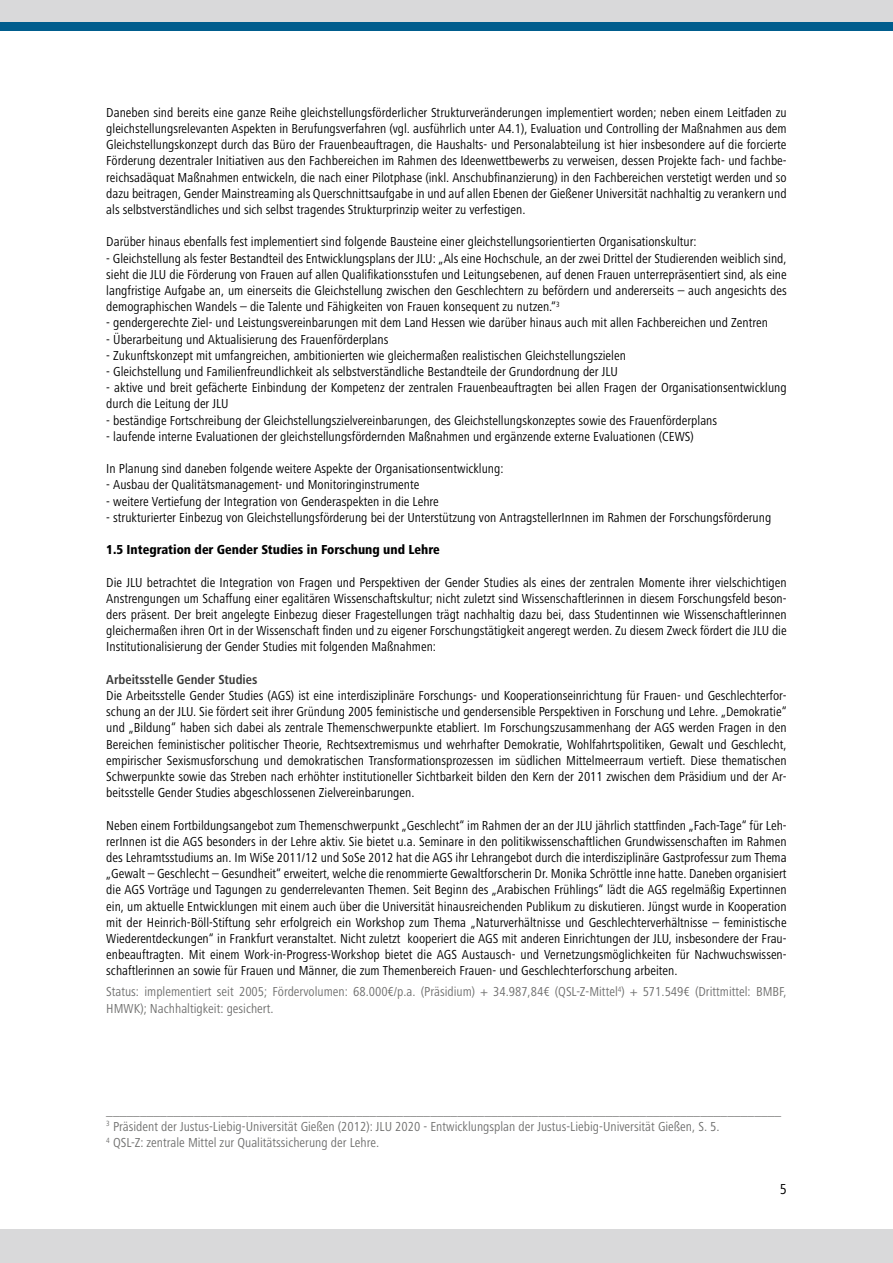
<style>
.page{position:relative;width:893px;height:1263px;background:#fff}
.page>*{position:absolute;margin:0;border:0;box-sizing:border-box;transform-origin:0 0}
.t1{font:condensed 15px "Frutiger Next LT";color:#000}
.Default{font:condensed 13.5px/16.2px "Frutiger Next LT";color:#000;text-align:justify}
.Default-2{font:condensed 13.5px/16.2px "Frutiger Next LT";color:#6f6f6e}
.Default-3{font:condensed 13.5px "Frutiger Next LT";color:#6f6f6e}
.Default-4{font:800 condensed 13.5px "Frutiger Next LT";color:#000}
.Default-5{font:700 condensed 13.5px "Frutiger Next LT";color:#3b3b3a}
</style>
<div class="page">
<div style="left:0;top:9px;width:893px;height:21px;background:#005d8d"></div>
<div style="left:0;top:0;width:893px;height:22px;background:#d9d9da"></div>
<div style="left:0;top:1230px;width:893px;height:33px;background:#d9d9da"></div>
<p class="Default" style="left:106px;top:104px;width:682px">Daneben sind bereits eine ganze Reihe gleichstellungsförderlicher Strukturveränderungen implementiert worden; neben einem Leitfaden zu gleichstellungsrelevanten Aspekten in Berufungsverfahren (vgl. ausführlich unter A4.1), Evaluation und Controlling der Maßnahmen aus dem Gleichstellungskonzept durch das Büro der Frauenbeauftragen, die Haushalts- und Personalabteilung ist hier insbesondere auf die forcierte Förderung dezentraler Initiativen aus den Fachbereichen im Rahmen des Ideenwettbewerbs zu verweisen, dessen Projekte fach- und fachbe&shy;reichsadäquat Maßnahmen entwickeln, die nach einer Pilotphase (inkl. Anschubfinanzierung) in den Fachbereichen verstetigt werden und so dazu beitragen, Gender Mainstreaming als Querschnittsaufgabe in und auf allen Ebenen der Gießener Universität nachhaltig zu verankern und als selbstverständliches und sich selbst tragendes Strukturprinzip weiter zu verfestigen.</p>
<p class="Default" style="left:106px;top:234px;width:592px">Darüber hinaus ebenfalls fest implementiert sind folgende Bausteine einer gleichstellungsorientierten Organisationskultur:</p>
<p class="Default" style="left:106px;top:250px;width:682px">- Gleichstellung als fester Bestandteil des Entwicklungsplans der JLU: „Als eine Hochschule, an der zwei Drittel der Studierenden weiblich sind, sieht die JLU die Förderung von Frauen auf allen Qualifikationsstufen und Leitungsebenen, auf denen Frauen unterrepräsentiert sind, als eine langfristige Aufgabe an, um einerseits die Gleichstellung zwischen den Geschlechtern zu befördern und andererseits – auch angesichts des demographischen Wandels – die Talente und Fähigkeiten von Frauen konsequent zu nutzen.“<sup>3</sup></p>
<p class="Default" style="left:106px;top:315px;width:663px">- gendergerechte Ziel- und Leistungsvereinbarungen mit dem Land Hessen wie darüber hinaus auch mit allen Fachbereichen und Zentren</p>
<p class="Default" style="left:106px;top:331px;width:284px">- Überarbeitung und Aktualisierung des Frauenförderplans</p>
<p class="Default" style="left:106px;top:347px;width:521px">- Zukunftskonzept mit umfangreichen, ambitionierten wie gleichermaßen realistischen Gleichstellungszielen</p>
<p class="Default" style="left:106px;top:363px;width:513px">- Gleichstellung und Familienfreundlichkeit als selbstverständliche Bestandteile der Grundordnung der JLU</p>
<p class="Default" style="left:106px;top:380px;width:682px">- aktive und breit gefächerte Einbindung der Kompetenz der zentralen Frauenbeauftragten bei allen Fragen der Organisationsentwicklung durch die Leitung der JLU</p>
<p class="Default" style="left:106px;top:412px;width:612px">- beständige Fortschreibung der Gleichstellungszielvereinbarungen, des Gleichstellungskonzeptes sowie des Frauenförderplans</p>
<p class="Default" style="left:106px;top:428px;width:589px">- laufende interne Evaluationen der gleichstellungsfördernden Maßnahmen und ergänzende externe Evaluationen (CEWS)</p>
<p class="Default" style="left:106px;top:461px;width:399px">In Planung sind daneben folgende weitere Aspekte der Organisationsentwicklung:</p>
<p class="Default" style="left:106px;top:477px;width:315px">- Ausbau der Qualitätsmanagement- und Monitoringinstrumente</p>
<p class="Default" style="left:106px;top:493px;width:334px">- weitere Vertiefung der Integration von Genderaspekten in die Lehre</p>
<p class="Default" style="left:106px;top:509px;width:666px">- strukturierter Einbezug von Gleichstellungsförderung bei der Unterstützung von AntragstellerInnen im Rahmen der Forschungsförderung</p>
<p class="Default-4" style="left:106px;top:542px;width:335px">1.5 Integration der Gender Studies in Forschung und Lehre</p>
<p class="Default" style="left:106px;top:574px;width:682px">Die JLU betrachtet die Integration von Fragen und Perspektiven der Gender Studies als eines der zentralen Momente ihrer vielschichtigen Anstrengungen um Schaffung einer egalitären Wissenschaftskultur; nicht zuletzt sind Wissenschaftlerinnen in diesem Forschungsfeld beson&shy;ders präsent. Der breit angelegte Einbezug dieser Fragestellungen trägt nachhaltig dazu bei, dass Studentinnen wie Wissenschaftlerinnen gleichermaßen ihren Ort in der Wissenschaft finden und zu eigener Forschungstätigkeit angeregt werden. Zu diesem Zweck fördert die JLU die Institutionalisierung der Gender Studies mit folgenden Maßnahmen:</p>
<p class="Default-5" style="left:106px;top:672px;width:153px">Arbeitsstelle Gender Studies</p>
<p class="Default" style="left:106px;top:687px;width:682px">Die Arbeitsstelle Gender Studies (AGS) ist eine interdisziplinäre Forschungs- und Kooperationseinrichtung für Frauen- und Geschlechterfor&shy;schung an der JLU. Sie fördert seit ihrer Gründung 2005 feministische und gendersensible Perspektiven in Forschung und Lehre. „Demokratie“ und „Bildung“ haben sich dabei als zentrale Themenschwerpunkte etabliert. Im Forschungszusammenhang der AGS werden Fragen in den Bereichen feministischer politischer Theorie, Rechtsextremismus und wehrhafter Demokratie, Wohlfahrtspolitiken, Gewalt und Geschlecht, empirischer Sexismusforschung und demokratischen Transformationsprozessen im südlichen Mittelmeerraum vertieft. Diese thematischen Schwerpunkte sowie das Streben nach erhöhter institutioneller Sichtbarkeit bilden den Kern der 2011 zwischen dem Präsidium und der Ar&shy;beitsstelle Gender Studies abgeschlossenen Zielvereinbarungen.</p>
<p class="Default" style="left:106px;top:817px;width:682px">Neben einem Fortbildungsangebot zum Themenschwerpunkt „Geschlecht“ im Rahmen der an der JLU jährlich stattfinden „Fach-Tage“ für Leh&shy;rerInnen ist die AGS besonders in der Lehre aktiv. Sie bietet u.a. Seminare in den politikwissenschaftlichen Grundwissenschaften im Rahmen des Lehramtsstudiums an. Im WiSe 2011/12 und SoSe 2012 hat die AGS ihr Lehrangebot durch die interdisziplinäre Gastprofessur zum Thema „Gewalt – Geschlecht – Gesundheit“ erweitert, welche die renommierte Gewaltforscherin Dr. Monika Schröttle inne hatte. Daneben organisiert die AGS Vorträge und Tagungen zu genderrelevanten Themen. Seit Beginn des „Arabischen Frühlings“ lädt die AGS regelmäßig Expertinnen ein, um aktuelle Entwicklungen mit einem auch über die Universität hinausreichenden Publikum zu diskutieren. Jüngst wurde in Kooperation mit der Heinrich-Böll-Stiftung sehr erfolgreich ein Workshop zum Thema „Naturverhältnisse und Geschlechterverhältnisse – feministische Wiederentdeckungen“ in Frankfurt veranstaltet. Nicht zuletzt kooperiert die AGS mit anderen Einrichtungen der JLU, insbesondere der Frau&shy;enbeauftragten. Mit einem Work-in-Progress-Workshop bietet die AGS Austausch- und Vernetzungsmöglichkeiten für Nachwuchswissen&shy;schaftlerinnen an sowie für Frauen und Männer, die zum Themenbereich Frauen- und Geschlechterforschung arbeiten.</p>
<p class="Default-2" style="left:106px;top:984px;width:682px">Status: implementiert seit 2005; Fördervolumen: 68.000€/p.a. (Präsidium) + 34.987,84€ (QSL-Z-Mittel<sup>4</sup>) + 571.549€ (Drittmittel: BMBF,<br>HMWK); Nachhaltigkeit: gesichert.</p>
<p class="Default-2" style="left:106px;top:1102px;width:676px">____________________________________________________________________________________________________</p>
<p class="Default-3" style="left:106px;top:1119px;width:615px"><sup>3</sup> Präsident der Justus-Liebig-Universität Gießen (2012): JLU 2020 - Entwicklungsplan der Justus-Liebig-Universität Gießen, S. 5.</p>
<p class="Default-3" style="left:106px;top:1135px;width:274px"><sup>4</sup> QSL-Z: zentrale Mittel zur Qualitätssicherung der Lehre.</p>
<p class="t1" style="left:780px;top:1180px;width:8px">5</p>
</div>
